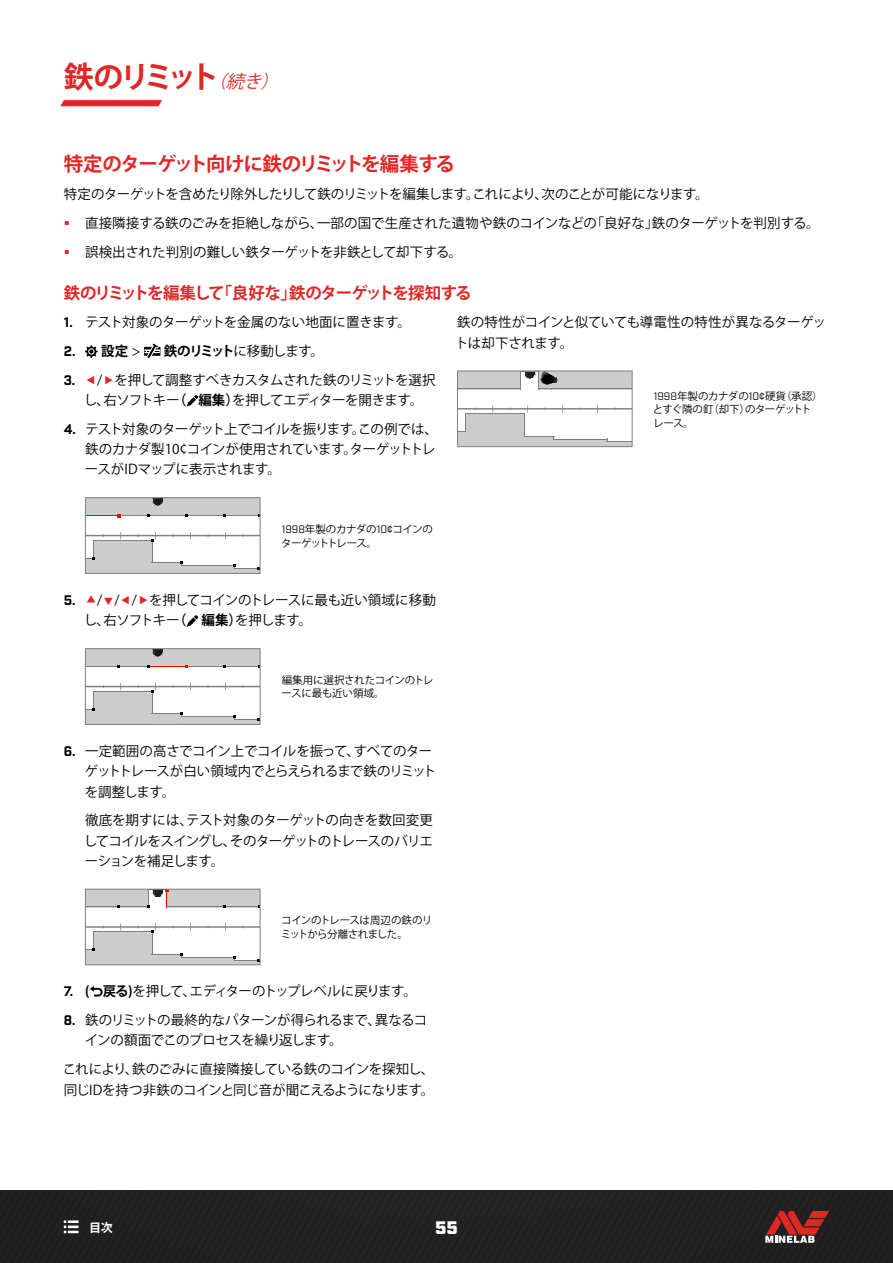
<style>
.page{position:relative;width:893px;height:1263px;background:#fff}
.page>*{position:absolute;margin:0;border:0;box-sizing:border-box;transform-origin:0 0}
.H1_NON-TOC{font:700 30px "Koz Go Pr 6 N";letter-spacing:-.2em;color:#e12725}
.H2_TOC_Span{font:700 19.5px "Koz Go Pr 6 N";letter-spacing:-.08em;color:#e12725}
.t1{font:900 18px "Industry";color:#fff}
.H3_Span{font:700 16.5px "Koz Go Pr 6 N";letter-spacing:-.08em;color:#e12725}
.Body_numbered_continue{font:13.5px/20.2px "Koz Go Pr 6 N";letter-spacing:-.03em;color:#000}
.Body{font:13.5px/20.2px "Koz Go Pr 6 N";letter-spacing:-.03em;color:#000}
.Body_Indent{font:13.5px/20.2px "Koz Go Pr 6 N";letter-spacing:-.05em;color:#000;text-align:justify}
.Body_numbered_continue-2{font:13.5px "Koz Go Pr 6 N";letter-spacing:-.01em;color:#000}
.Body_Span{font:13.5px "Koz Go Pr 6 N";letter-spacing:-.06em;color:#000}
.Body_numbered_continue-3{font:13.5px/20.2px "Koz Go Pr 6 N";letter-spacing:-.05em;color:#000}
.Body_numbered_continue-4{font:13.5px "Koz Go Pr 6 N";letter-spacing:-.06em;color:#000}
.Body_Numbered_1{font:13.5px "Koz Go Pr 6 N";letter-spacing:-.01em;color:#000}
.Body_numbered_continue-5{font:700 13.5px "Industry";color:#000}
.t2{font:700 12px "Koz Go Pr 6 N";color:#fff}
.Annotation_Left{font:10.5px/13.5px "Koz Go Pr 6 N";letter-spacing:-.035em;color:#000}
.s1{font-weight:400;font-style:italic;font-size:18px}
.s2{font-family:"Industry";font-weight:700}
.s3{font-family:"Koz Go Pr 6 N"}
.s4{font-family:"Koz Go Pr 6 N";font-weight:400}
.s5{font-weight:700}
.s6{font-family:"Industry"}
</style>
<div class="page">
<div style="left:0;top:1191px;width:893px;height:72px;background:#222"></div>
<svg style="left:60px;top:100px;width:102px;height:6px"></svg>
<svg style="left:765px;top:1211px;width:64px;height:32px;background:#863b3b"></svg>
<svg style="left:64px;top:1220px;width:15px;height:13px"></svg>
<svg style="left:85px;top:345px;width:13px;height:13px"></svg>
<svg style="left:144px;top:344px;width:16px;height:14px"></svg>
<svg style="left:187px;top:395px;width:11px;height:12px"></svg>
<hr style="left:235px;top:569px;width:25px;height:4px;background:#ccc">
<div style="left:181px;top:566px;width:54px;height:7px;background:#ccc"></div>
<div style="left:152px;top:562px;width:29px;height:11px;background:#ccc"></div>
<div style="left:93px;top:540px;width:59px;height:33px;background:#ccc"></div>
<div style="left:85px;top:558px;width:9px;height:15px;background:#ccc"></div>
<div style="left:224px;top:498px;width:36px;height:18px;background:#ccc"></div>
<div style="left:187px;top:498px;width:37px;height:18px;background:#ccc"></div>
<div style="left:119px;top:498px;width:29px;height:18px;background:#ccc"></div>
<div style="left:85px;top:498px;width:34px;height:18px;background:#ccc"></div>
<div style="left:148px;top:498px;width:39px;height:18px;background:#ccc"></div>
<svg style="left:152px;top:499px;width:11px;height:7px"></svg>
<svg style="left:87px;top:532px;width:171px;height:38px"></svg>
<hr style="left:119px;top:515px;width:30px;height:1px;background:#7d7e7d">
<hr style="left:149px;top:515px;width:38px;height:1px;background:#7d7e7d">
<hr style="left:187px;top:515px;width:37px;height:1px;background:#7f7f7f">
<hr style="left:224px;top:515px;width:36px;height:1px;background:#7f7f7f">
<hr style="left:85px;top:515px;width:34px;height:1px;background:#f00">
<div style="left:85px;top:497px;width:175px;height:77px;border:1px solid #808080"></div>
<svg style="left:187px;top:615px;width:11px;height:12px"></svg>
<hr style="left:235px;top:720px;width:25px;height:4px;background:#ccc">
<div style="left:181px;top:717px;width:54px;height:7px;background:#ccc"></div>
<div style="left:152px;top:713px;width:29px;height:11px;background:#ccc"></div>
<div style="left:93px;top:691px;width:59px;height:33px;background:#ccc"></div>
<div style="left:85px;top:709px;width:9px;height:15px;background:#ccc"></div>
<div style="left:224px;top:649px;width:36px;height:18px;background:#ccc"></div>
<div style="left:187px;top:649px;width:37px;height:18px;background:#ccc"></div>
<div style="left:119px;top:649px;width:29px;height:18px;background:#ccc"></div>
<div style="left:85px;top:649px;width:34px;height:18px;background:#ccc"></div>
<div style="left:148px;top:649px;width:39px;height:18px;background:#ccc"></div>
<svg style="left:152px;top:650px;width:11px;height:7px"></svg>
<svg style="left:87px;top:683px;width:171px;height:38px"></svg>
<hr style="left:119px;top:666px;width:30px;height:1px;background:#7d7e7d">
<hr style="left:149px;top:666px;width:38px;height:1px;background:#f00">
<hr style="left:187px;top:666px;width:37px;height:1px;background:#7f7f7f">
<hr style="left:224px;top:666px;width:36px;height:1px;background:#7f7f7f">
<hr style="left:85px;top:666px;width:34px;height:1px;background:#7d7e7d">
<div style="left:85px;top:648px;width:175px;height:77px;border:1px solid #808080"></div>
<div style="left:235px;top:960px;width:25px;height:5px;background:#ccc"></div>
<div style="left:181px;top:957px;width:54px;height:8px;background:#ccc"></div>
<div style="left:152px;top:954px;width:29px;height:11px;background:#ccc"></div>
<div style="left:93px;top:931px;width:59px;height:34px;background:#ccc"></div>
<div style="left:85px;top:949px;width:9px;height:16px;background:#ccc"></div>
<div style="left:224px;top:889px;width:36px;height:18px;background:#ccc"></div>
<div style="left:167px;top:889px;width:57px;height:18px;background:#ccc"></div>
<div style="left:119px;top:889px;width:29px;height:18px;background:#ccc"></div>
<div style="left:85px;top:889px;width:34px;height:18px;background:#ccc"></div>
<hr style="left:85px;top:907px;width:64px;height:1px;background:#7d7e7d">
<hr style="left:190px;top:907px;width:34px;height:1px;background:#7f7f7f">
<hr style="left:224px;top:907px;width:36px;height:1px;background:#7f7f7f">
<svg style="left:87px;top:923px;width:171px;height:38px"></svg>
<svg style="left:147px;top:891px;width:43px;height:17px"></svg>
<div style="left:85px;top:889px;width:175px;height:76px;border:1px solid #808080"></div>
<svg style="left:90px;top:986px;width:13px;height:10px"></svg>
<div style="left:596px;top:371px;width:36px;height:18px;background:#ccc"></div>
<div style="left:539px;top:371px;width:57px;height:18px;background:#ccc"></div>
<div style="left:491px;top:371px;width:29px;height:18px;background:#ccc"></div>
<div style="left:457px;top:371px;width:34px;height:18px;background:#ccc"></div>
<div style="left:607px;top:442px;width:25px;height:5px;background:#ccc"></div>
<div style="left:554px;top:439px;width:53px;height:8px;background:#ccc"></div>
<div style="left:524px;top:436px;width:30px;height:11px;background:#ccc"></div>
<div style="left:465px;top:413px;width:59px;height:34px;background:#ccc"></div>
<div style="left:457px;top:431px;width:8px;height:16px;background:#ccc"></div>
<svg style="left:459px;top:405px;width:171px;height:37px"></svg>
<hr style="left:562px;top:388px;width:34px;height:1px;background:#7f7f7f">
<hr style="left:596px;top:388px;width:36px;height:1px;background:#7f7f7f">
<hr style="left:457px;top:388px;width:64px;height:1px;background:#7f7f7f">
<svg style="left:520px;top:373px;width:42px;height:16px"></svg>
<div style="left:457px;top:371px;width:175px;height:76px;border:1px solid #808080"></div>
<p class="H1_NON-TOC" style="left:64px;top:60px;width:224px">鉄のリミット<span class="s1">（続き）</span></p>
<p class="H2_TOC_Span" style="left:64px;top:152px;width:393px">特定のターゲット向けに鉄のリミットを編集する</p>
<p class="Body_Span" style="left:64px;top:187px;width:646px">特定のターゲットを含めたり除外したりして鉄のリミットを編集します。これにより、次のことが可能になります。</p>
<p class="Body_numbered_continue-2" style="left:85px;top:215px;width:736px">直接隣接する鉄のごみを拒絶しながら、一部の国で生産された遺物や鉄のコインなどの「良好な」鉄のターゲットを判別する。</p>
<p class="Body_numbered_continue" style="left:85px;top:242px;width:379px">誤検出された判別の難しい鉄ターゲットを非鉄として却下する。</p>
<p class="H3_Span" style="left:64px;top:283px;width:409px">鉄のリミットを編集して「良好な」鉄のターゲットを探知する</p>
<p class="Body_Numbered_1" style="left:64px;top:315px;width:349px"><span class="s2">1.</span> テスト対象のターゲットを金属のない地面に置きます。</p>
<p class="Body_numbered_continue-5" style="left:64px;top:343px;width:78px">2. <span class="s3">設定</span> <span class="s4">&gt;</span></p>
<p class="Body_numbered_continue" style="left:164px;top:341px;width:162px"><span class="s5">鉄のリミット</span>に移動します。</p>
<p class="Body_numbered_continue" style="left:64px;top:370px;width:373px;text-align:center"><span class="s2">3.</span> / を押して調整すべきカスタムされた鉄のリミットを選択し、右ソフトキー<span class="s5">（ 編集）</span>を押してエディターを開きます。</p>
<p class="Body_numbered_continue" style="left:85px;top:419px;width:355px;text-indent:-21px"><span class="s2">4.</span> テスト対象のターゲット上でコイルを振ります。この例では、鉄のカナダ製10¢コインが使用されています。ターゲットトレースがIDマップに表示されます。</p>
<p class="Body" style="left:455px;top:313px;width:373px">鉄の特性がコインと似ていても導電性の特性が異なるターゲットは却下されます。</p>
<p class="Annotation_Left" style="left:653px;top:389px;width:171px"><span class="s6">1998</span>年製のカナダの<span class="s6">10¢</span>硬貨（承認）とすぐ隣の釘（却下）のターゲットトレース。</p>
<p class="Annotation_Left" style="left:281px;top:523px;width:153px"><span class="s6">1998</span>年製のカナダの<span class="s6">10¢</span>コインのターゲットトレース。</p>
<p class="Body_numbered_continue" style="left:84px;top:590px;width:354px;text-indent:-20px"><span class="s2">5.</span> / / / を押してコインのトレースに最も近い領域に移動し、右ソフトキー<span class="s5">（ 編集）</span>を押します。</p>
<p class="Annotation_Left" style="left:282px;top:674px;width:153px">編集用に選択されたコインのトレースに最も近い領域。</p>
<p class="Body_numbered_continue" style="left:85px;top:741px;width:353px;text-indent:-21px"><span class="s2">6.</span> 一定範囲の高さでコイン上でコイルを振って、すべてのターゲットトレースが白い領域内でとらえられるまで鉄のリミットを調整します。</p>
<p class="Body_Indent" style="left:84px;top:810px;width:351px">徹底を期すには、テスト対象のターゲットの向きを数回変更してコイルをスイングし、そのターゲットのトレースのバリエーションを補足します。</p>
<p class="Annotation_Left" style="left:281px;top:914px;width:153px">コインのトレースは周辺の鉄のリミットから分離されました。</p>
<p class="Body_numbered_continue-4" style="left:64px;top:984px;width:355px"><span class="s2">7.</span> <span class="s5">( 戻る)</span>を押して、エディターのトップレベルに戻ります。</p>
<p class="Body_numbered_continue-3" style="left:85px;top:1010px;width:344px;text-indent:-21px"><span class="s2">8.</span> 鉄のリミットの最終的なパターンが得られるまで、異なるコインの額面でこのプロセスを繰り返します。</p>
<p class="Body" style="left:63px;top:1059px;width:373px">これにより、鉄のごみに直接隣接している鉄のコインを探知し、同じIDを持つ非鉄のコインと同じ音が聞こえるようになります。</p>
<p class="t2" style="left:89px;top:1220px;width:25px">目次</p>
<h3 class="t1" style="left:435px;top:1217px;width:24px">55</h3>
</div>
